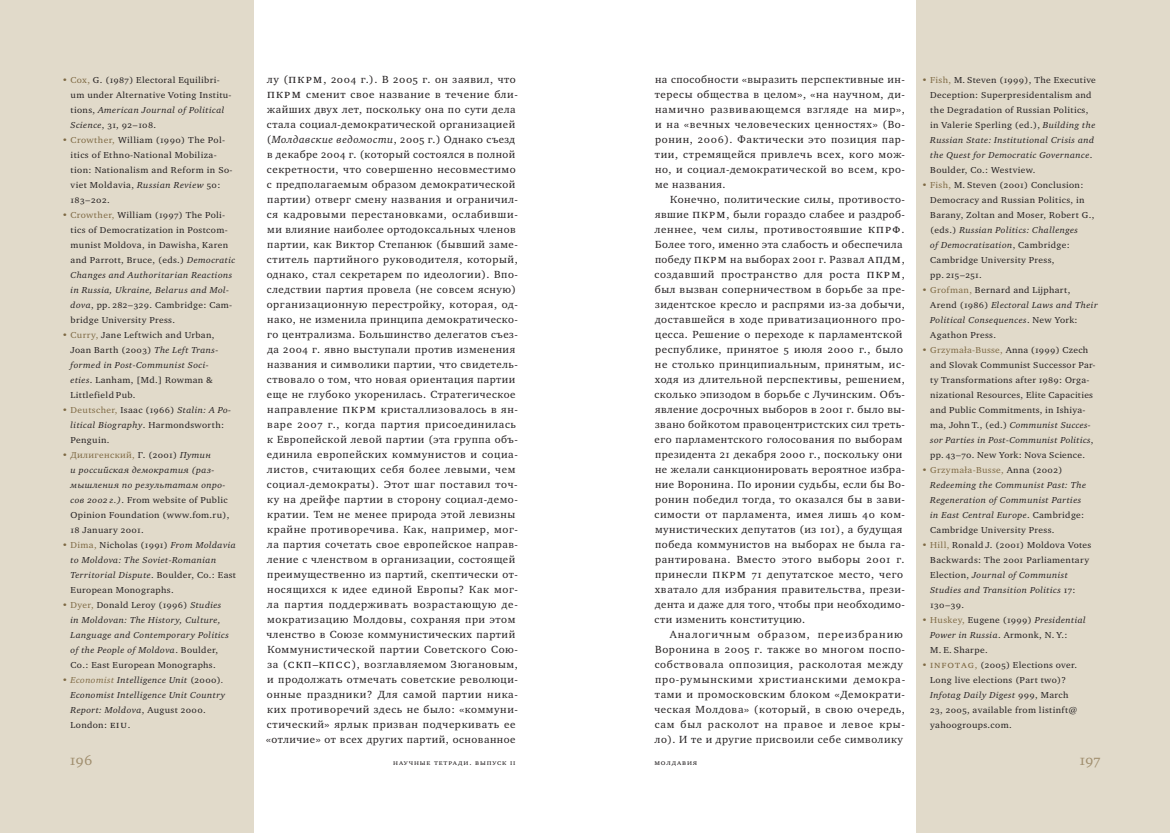
<style>
.page{position:relative;width:1170px;height:833px;background:#fff}
.page>*{position:absolute;margin:0;border:0;box-sizing:border-box;transform-origin:0 0}
.t1{font:15px "Charter ITC";color:#a08e6e}
.t2{font:10.62px/15px "Charter ITC";letter-spacing:.05em;color:#231f20;scale:1.04 1}
.t3{font:10.62px/15px "Charter ITC";letter-spacing:.05em;color:#231f20;text-align:justify}
.t4{font:8.88px/15px "Charter ITC";letter-spacing:.035em;color:#231f20;scale:1.07 1}
.t5{font:italic 8.88px/15px "Charter ITC";letter-spacing:.035em;color:#231f20;scale:1.07 1}
.t6{font:7.5px "Charter ITC";letter-spacing:.11em;color:#231f20;scale:1.05 1}
.s1{color:#7e6943}
.s2{font-style:italic}
.s3{font-style:normal;color:#7e6943}
.s4{font-style:normal}
.s5{font-style:normal;font-size:10.5px}
.s6{font-size:12.5px}
.s7{font-size:10.5px;color:#7e6943}
</style>
<div class="page">
<div style="left:0;top:0;width:253px;height:832px;background:#e1daca"></div>
<div style="left:917px;top:0;width:253px;height:832px;background:#e1daca"></div>
<p class="t4" style="left:71px;top:72px;width:152px;text-indent:-8px"><span class="s1">• Cox,</span> G. (1987) Electoral Equilibri&shy;um under Alternative Voting Institu&shy;tions, <span class="s2">American Journal of Political Science</span>, 31, 92–108.</p>
<p class="t4" style="left:71px;top:132px;width:153px;text-indent:-9px"><span class="s1">• Crowther,</span> William (1990) The Pol&shy;itics of Ethno-National Mobiliza&shy;tion: Nationalism and Reform in So&shy;viet Moldavia, <span class="s2">Russian Review</span> 50:<br>183–202.</p>
<p class="t4" style="left:71px;top:207px;width:155px;text-indent:-8px"><span class="s1">• Crowther,</span> William (1997) The Poli&shy;tics of Democratization in Postcom&shy;munist Moldova, in Dawisha, Karen and Parrott, Bruce, (eds.) <span class="s2">Democratic Changes and Authoritarian Reactions in Russia, Ukraine, Belarus and Mol&shy;dova</span>, pp. 282–329. Cambridge: Cam&shy;bridge University Press.</p>
<p class="t4" style="left:71px;top:327px;width:140px;text-indent:-8px"><span class="s1">• Curry,</span> Jane Leftwich and Urban,<br>Joan Barth (2003) <span class="s2">The Left Trans&shy;formed in Post-Communist Soci&shy;eties</span>. Lanham, [Md.] Rowman &amp;<br>Littlefield Pub.</p>
<p class="t4" style="left:71px;top:402px;width:152px;text-indent:-8px"><span class="s1">• Deutscher,</span> Isaac (1966) <span class="s2">Stalin: A Po&shy;litical Biography</span>. Harmondsworth:<br>Penguin.</p>
<p class="t4" style="left:71px;top:447px;width:150px;text-indent:-8px"><span class="s1">• Дилигенский,</span> Г. (2001) <span class="s2">Путин<br>и российская демократия (раз&shy;мышления по результатам опро&shy;сов 2002 г.)</span>. From website of Public<br>Opinion Foundation (www.fom.ru),<br>18 January 2001.</p>
<p class="t5" style="left:71px;top:537px;width:156px;text-indent:-8px"><span class="s3">• Dima,</span> <span class="s4">Nicholas (1991)</span> From Moldavia to Moldova: The Soviet-Romanian Territorial Dispute<span class="s4">. Boulder, Co.: East European Monographs.</span></p>
<p class="t5" style="left:71px;top:597px;width:150px;text-indent:-8px"><span class="s3">• Dyer,</span> <span class="s4">Donald Leroy (1996)</span> Studies in Moldovan: The History, Culture, Language and Contemporary Politics of the People of Moldova<span class="s4">. Boulder, Co.: East European Monographs.</span></p>
<p class="t5" style="left:71px;top:672px;width:146px;text-indent:-8px"><span class="s3">•</span> <span class="s1">Economist</span> Intelligence Unit <span class="s4">(2000)</span>.<br>Economist Intelligence Unit Country<br>Report: Moldova<span class="s4">, August 2000.<br>London:</span> <span class="s5">EIU</span><span class="s4">.</span></p>
<p class="t2" style="left:266px;top:71px;width:244px">лу (<span class="s6">ПКРМ</span>, 2004 г.). В 2005 г. он заявил, что <span class="s6">ПКР М</span> сменит свое название в течение бли&shy;жайших двух лет, поскольку она по сути дела стала социал-демократической организацией (<span class="s2">Молдавские ведомости</span>, 2005 г.) Однако съезд в декабре 2004 г. (который состоялся в полной секретности, что совершенно несовместимо с предполагаемым образом демократической партии) отверг смену названия и ограничил&shy;ся кадровыми перестановками, ослабивши&shy;ми влияние наиболее ортодоксальных членов партии, как Виктор Степанюк (бывший заме&shy;ститель партийного руководителя, который, однако, стал секретарем по идеологии). Впо&shy;следствии партия провела (не совсем ясную) организационную перестройку, которая, од&shy;нако, не изменила принципа демократическо&shy;го централизма. Большинство делегатов съез&shy;да 2004 г. явно выступали против изменения названия и символики партии, что свидетель&shy;ствовало о том, что новая ориентация партии еще не глубоко укоренилась. Стратегическое направление <span class="s6">ПКР М</span> кристаллизовалось в ян&shy;варе 2007 г., когда партия присоединилась к Европейской левой партии (эта группа объ&shy;единила европейских коммунистов и социа&shy;листов, считающих себя более левыми, чем социал-демократы). Этот шаг поставил точ&shy;ку на дрейфе партии в сторону социал-демо&shy;кратии. Тем не менее природа этой левизны крайне противоречива. Как, например, мог&shy;ла партия сочетать свое европейское направ&shy;ление с членством в организации, состоящей преимущественно из партий, скептически от&shy;носящихся к идее единой Европы? Как мог&shy;ла партия поддерживать возрастающую де&shy;мократизацию Молдовы, сохраняя при этом членство в Союзе коммунистических партий Коммунистической партии Советского Сою&shy;за (<span class="s6">СКП</span>–<span class="s6">КПСС</span> ), возглавляемом Зюгановым, и продолжать отмечать советские революци&shy;онные праздники? Для самой партии ника&shy;ких противоречий здесь не было: «коммуни&shy;стический» ярлык призван подчеркивать ее «отличие» от всех других партий, основанное</p>
<p class="t3" style="left:655px;top:71px;width:252px">на способности «выразить перспективные ин&shy;тересы общества в целом», «на научном, ди&shy;намично развивающемся взгляде на мир», и на «вечных человеческих ценностях» (Во&shy;ронин, 2006). Фактически это позиция пар&shy;тии, стремящейся привлечь всех, кого мож&shy;но, и социал-демократической во всем, кро&shy;ме названия.</p>
<p class="t2" style="left:655px;top:191px;width:242px;text-indent:15px">Конечно, политические силы, противосто&shy;явшие <span class="s6">ПКР М</span>, были гораздо слабее и раздроб&shy;леннее, чем силы, противостоявшие <span class="s6">КПРФ</span>.<br>Более того, именно эта слабость и обеспечила победу <span class="s6">ПКР М</span> на выборах 2001 г. Развал <span class="s6">АПДМ</span>, создавший пространство для роста <span class="s6">ПКР М</span>, был вызван соперничеством в борьбе за пре&shy;зидентское кресло и распрями из‑за добычи, доставшейся в ходе приватизационного про&shy;цесса. Решение о переходе к парламентской республике, принятое 5 июля 2000 г., было не столько принципиальным, принятым, ис&shy;ходя из длительной перспективы, решением, сколько эпизодом в борьбе с Лучинским. Объ&shy;явление досрочных выборов в 2001 г. было вы&shy;звано бойкотом правоцентристских сил треть&shy;его парламентского голосования по выборам президента 21 декабря 2000 г., поскольку они не желали санкционировать вероятное избра&shy;ние Воронина. По иронии судьбы, если бы Во&shy;ронин победил тогда, то оказался бы в зави&shy;симости от парламента, имея лишь 40 ком&shy;мунистических депутатов (из 101), а будущая победа коммунистов на выборах не была га&shy;рантирована. Вместо этого выборы 2001 г. принесли <span class="s6">ПКР М</span> 71 депутатское место, чего хватало для избрания правительства, прези&shy;дента и даже для того, чтобы при необходимо&shy;сти изменить конституцию.</p>
<p class="t2" style="left:654px;top:626px;width:243px;text-indent:15px">Аналогичным образом, переизбранию Воронина в 2005 г. также во многом поспо&shy;собствовала оппозиция, расколотая между про-румынскими христианскими демокра&shy;тами и промосковским блоком «Демократи&shy;ческая Молдова» (который, в свою очередь, сам был расколот на правое и левое кры&shy;ло). И те и другие присвоили себе символику</p>
<p class="t4" style="left:930px;top:72px;width:156px;text-indent:-8px"><span class="s1">• Fish,</span> M. Steven (1999), The Executive Deception: Superpresidentalism and the Degradation of Russian Politics, in Valerie Sperling (ed.), <span class="s2">Building the Russian State: Institutional Crisis and the Quest for Democratic Governance</span>.<br>Boulder, Co.: Westview.</p>
<p class="t4" style="left:930px;top:177px;width:155px;text-indent:-8px"><span class="s1">• Fish,</span> M. Steven (2001) Conclusion:<br>Democracy and Russian Politics, in<br>Barany, Zoltan and Moser, Robert G., (eds.) <span class="s2">Russian Politics: Challenges<br>of Democratization</span>, Cambridge:<br>Cambridge University Press,<br>pp. 215–251.</p>
<p class="t4" style="left:930px;top:282px;width:158px;text-indent:-8px"><span class="s1">• Grofman,</span> Bernard and Lijphart,<br>Arend (1986) <span class="s2">Electoral Laws and Their<br>Political Consequences</span>. New York:<br>Agathon Press.</p>
<p class="t4" style="left:930px;top:342px;width:156px;text-indent:-8px"><span class="s1">• Grzymała-Busse,</span> Anna (1999) Czech and Slovak Communist Successor Par&shy;ty Transformations after 1989: Orga&shy;nizational Resources, Elite Capacities and Public Commitments, in Ishiya&shy;ma, John T., (ed.) <span class="s2">Communist Succes&shy;sor Parties in Post-Communist Politics</span>, pp. 43–70. New York: Nova Science.</p>
<p class="t5" style="left:930px;top:462px;width:147px;text-indent:-8px"><span class="s3">• Grzymała-Busse,</span> <span class="s4">Anna (2002)<br></span>Redeeming the Communist Past: The Regeneration of Communist Parties in East Central Europe<span class="s4">. Cambridge:<br>Cambridge University Press.</span></p>
<p class="t4" style="left:930px;top:537px;width:152px;text-indent:-8px"><span class="s1">• Hill,</span> Ronald J. (2001) Moldova Votes<br>Backwards: The 2001 Parliamentary<br>Election, <span class="s2">Journal of Communist<br>Studies and Transition Politics</span> 17:<br>130–39.</p>
<p class="t4" style="left:930px;top:612px;width:147px;text-indent:-8px"><span class="s1">• Huskey,</span> Eugene (1999) <span class="s2">Presidential<br>Power in Russia</span>. Armonk, N. Y.:<br>M. E. Sharpe.</p>
<p class="t4" style="left:930px;top:657px;width:139px;text-indent:-8px"><span class="s1">•</span> <span class="s7">IN FOTAG</span><span class="s1">,</span> (2005) Elections over.<br>Long live elections (Part two)?<br><span class="s2">Infotag Daily Digest</span> 999, March<br>23, 2005, available from listinft@ yahoogroups.com.</p>
<h1 class="t1" style="left:70px;top:751px;width:24px">196</h1>
<p class="t6" style="left:393px;top:758px;width:118px">научные тетради. выпуск ii</p>
<p class="t6" style="left:654px;top:758px;width:42px">Молдавия</p>
<h1 class="t1" style="left:1080px;top:751px;width:22px">197</h1>
</div>
